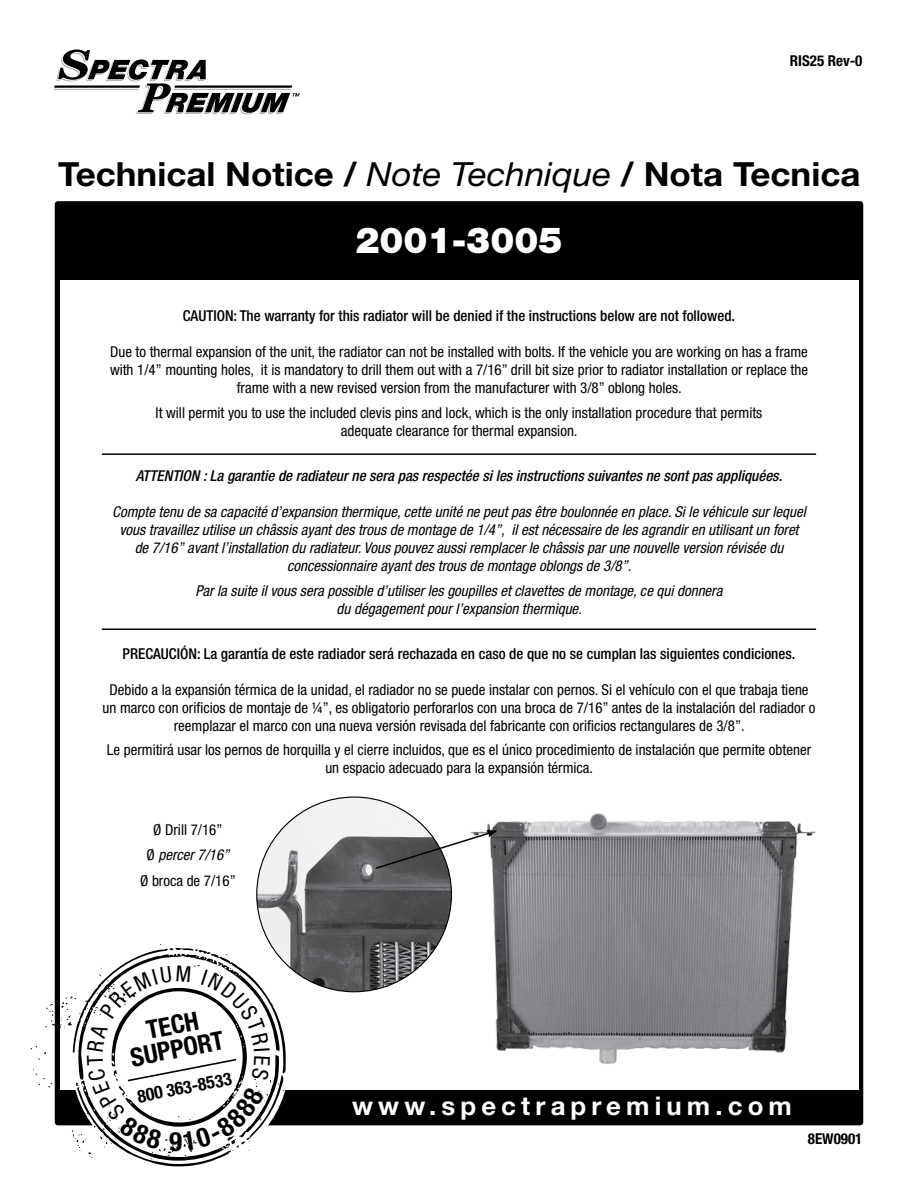
<style>
.page{position:relative;width:918px;height:1188px;background:#fff}
.page>*{position:absolute;margin:0;border:0;box-sizing:border-box;transform-origin:0 0}
.t1{font:900 36px "Helvetica Neue";color:#fff}
.t2{font:700 33.3px "Helvetica Neue";color:#000;scale:1.05 1}
.t3{font:700 25.8px "Helvetica Neue";letter-spacing:.2em;color:#fff}
.t4{font:700 condensed 25.8px/24.2px "Helvetica Neue";color:#000;text-align:center}
.t5{font:700 condensed 17.7px "Helvetica Neue";color:#000}
.t6{font:condensed 15px/18px "Helvetica Neue";color:#000;text-align:center}
.t7{font:italic condensed 15px/18px "Helvetica Neue";color:#000;text-align:center}
.t8{font:500 condensed 15px "Helvetica Neue";color:#000}
.t9{font:italic 500 condensed 15px "Helvetica Neue";color:#000}
.t10{font:700 condensed 15px "Helvetica Neue";color:#000}
.s1{font-weight:400;font-style:italic}
.s2{font-style:italic}
</style>
<div class="page">
<div style="left:55px;top:201px;width:808px;height:924px;background:#000;border-radius:3px"></div>
<div style="left:60px;top:280px;width:798px;height:810px;background:#fff"></div>
<svg style="left:31px;top:944px;width:269px;height:222px"></svg>
<svg style="left:54px;top:50px;width:246px;height:64px"></svg>
<img style="left:436px;top:813px;width:380px;height:251px">
<img style="left:257px;top:797px;width:194px;height:195px;border-radius:97px">
<svg style="left:374px;top:830px;width:124px;height:40px"></svg>
<hr style="left:102px;top:453px;width:714px;height:2px;background:#000">
<hr style="left:102px;top:628px;width:714px;height:2px;background:#000">
<svg style="left:87px;top:965px;width:183px;height:186px"></svg>
<p class="t10" style="left:790px;top:51px;width:74px">RIS25 Rev-0</p>
<h2 class="t2" style="left:58px;top:154px;width:766px">Technical Notice / <span class="s1">Note Technique</span> / Nota Tecnica</h2>
<h1 class="t1" style="left:355px;top:219px;width:209px">2001-3005</h1>
<p class="t8" style="left:183px;top:307px;width:554px">CAUTION: The warranty for this radiator will be denied if the instructions below are not followed.</p>
<p class="t6" style="left:110px;top:343px;width:700px">Due to thermal expansion of the unit, the radiator can not be installed with bolts. If the vehicle you are working on has a frame with 1/4’’ mounting holes, it is mandatory to drill them out with a 7/16” drill bit size prior to radiator installation or replace the frame with a new revised version from the manufacturer with 3/8” oblong holes.</p>
<p class="t6" style="left:156px;top:404px;width:608px">It will permit you to use the included clevis pins and lock, which is the only installation procedure that permits adequate clearance for thermal expansion.</p>
<p class="t9" style="left:136px;top:467px;width:648px">Attention : La garantie de radiateur ne sera pas respectée si les instructions suivantes ne sont pas appliquées.</p>
<p class="t7" style="left:112px;top:503px;width:695px">Compte tenu de sa capacité d’expansion thermique, cette unité ne peut pas être boulonnée en place. Si le véhicule sur lequel vous travaillez utilise un châssis ayant des trous de montage de 1/4”, il est nécessaire de les agrandir en utilisant un foret de 7/16’’ avant l’installation du radiateur. Vous pouvez aussi remplacer le châssis par une nouvelle version révisée du concessionnaire ayant des trous de montage oblongs de 3/8’’.</p>
<p class="t7" style="left:196px;top:581px;width:528px">Par la suite il vous sera possible d’utiliser les goupilles et clavettes de montage, ce qui donnera du dégagement pour l’expansion thermique.</p>
<p class="t8" style="left:123px;top:644px;width:674px">PRECAUCIÓN: La garantía de este radiador será rechazada en caso de que no se cumplan las siguientes condiciones.</p>
<p class="t6" style="left:103px;top:680px;width:714px">Debido a la expansión térmica de la unidad, el radiador no se puede instalar con pernos. Si el vehículo con el que trabaja tiene un marco con orificios de montaje de ¼”, es obligatorio perforarlos con una broca de 7/16” antes de la instalación del radiador o reemplazar el marco con una nueva versión revisada del fabricante con orificios rectangulares de 3/8”.</p>
<p class="t6" style="left:107px;top:741px;width:706px">Le permitirá usar los pernos de horquilla y el cierre incluidos, que es el único procedimiento de instalación que permite obtener un espacio adecuado para la expansión térmica.</p>
<p class="t6" style="left:140px;top:816px;width:97px;line-height:25.5px">Ø Drill 7/16”<br>Ø <span class="s2">percer 7/16”<br></span>Ø broca de 7/16”</p>
<h3 class="t4" style="left:124px;top:1022px;width:96px;rotate:-11deg">TECH<br>SUPPORT</h3>
<p class="t5" style="left:135px;top:1086px;width:97px;rotate:-11deg">800 363-8533</p>
<h3 class="t3" style="left:352px;top:1090px;width:441px">www.spectrapremium.com</h3>
<p class="t10" style="left:808px;top:1130px;width:56px">8EW0901</p>
</div>
